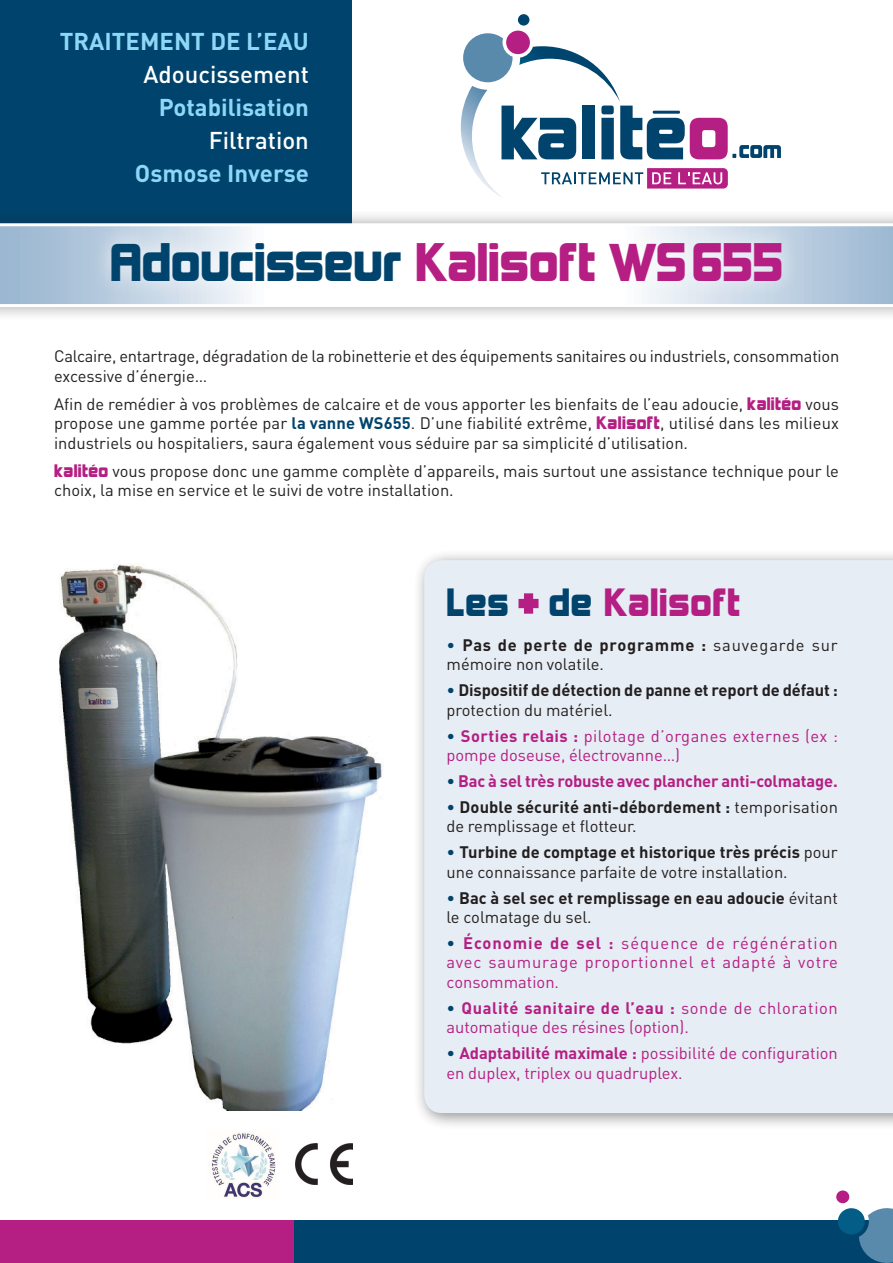
<style>
.page{position:relative;width:893px;height:1263px;background:#fff}
.page>*{position:absolute;margin:0;border:0;box-sizing:border-box;transform-origin:0 0}
.t1{font:49.5px "Kimberley";color:#b51e83}
.t2{font:36px "Kimberley";letter-spacing:.02em;color:#b51e83}
.t3{font:700 24px "DIN";color:#8dd7f7}
.t4{font:500 24px "DIN";color:#fff}
.t5{font:16.5px/19.5px "DIN";color:#231f20}
.t6{font:16.5px/19.5px "DIN";color:#b51e83}
.t7{font:700 16.5px/19.5px "DIN";letter-spacing:-.005em;color:#231f20}
.t8{font:700 16.5px "DIN";letter-spacing:-.01em;color:#b51e83}
.s1{color:#00446d}
.s2{font-family:"Kimberley";color:#b51e83}
.s3{font-weight:700;color:#00446d}
.s4{font-size:57.6px}
.s5{font-weight:700}
.s6{font-weight:400;color:#00446d}
.s7{font-weight:400}
</style>
<div class="page">
<img style="left:60px;top:565px;width:323px;height:546px">
<img style="left:211px;top:1132px;width:65px;height:66px">
<img style="left:295px;top:1144px;width:57px;height:40px">
<div style="left:413px;top:549px;width:480px;height:581px;background:#231f20;opacity:.5"></div>
<div style="left:424px;top:560px;width:469px;height:553px;background:#e6edf4"></div>
<div style="left:0;top:0;width:352px;height:243px;background:#00446d"></div>
<div style="left:506px;top:31px;width:24px;height:23px;background:#b51e83;border-radius:50%"></div>
<div style="left:518px;top:14px;width:11px;height:12px;background:#00446d;border-radius:50%"></div>
<svg style="left:461px;top:33px;width:320px;height:164px"></svg>
<div style="left:0;top:209px;width:893px;height:112px;background:#231f20;opacity:.4"></div>
<svg style="left:0;top:223px;width:893px;height:84px"></svg>
<div style="left:92px;top:223px;width:709px;height:77px;background:#fff;opacity:.75"></div>
<div style="left:290px;top:1220px;width:603px;height:43px;background:#00446d"></div>
<div style="left:0;top:1220px;width:293px;height:43px;background:#b51e83"></div>
<svg style="left:838px;top:1208px;width:55px;height:55px"></svg>
<div style="left:836px;top:1190px;width:13px;height:13px;background:#b51e83;border-radius:50%"></div>
<h3 class="t3" style="left:60px;top:26px;width:251px">TRAITEMENT DE L’EAU</h3>
<h3 class="t4" style="left:144px;top:59px;width:167px">Adoucissement</h3>
<h3 class="t3" style="left:159px;top:92px;width:152px">Potabilisation</h3>
<h3 class="t4" style="left:209px;top:125px;width:102px">Filtration</h3>
<h3 class="t3" style="left:135px;top:158px;width:175px">Osmose Inverse</h3>
<h1 class="t1" style="left:110px;top:234px;width:674px"><span class="s1">Adoucisseur</span> Kalisoft WS655</h1>
<p class="t5" style="left:54px;top:346px;width:787px">Calcaire, entartrage, dégradation de la robinetterie et des équipements sanitaires ou industriels, consommation excessive d’énergie…</p>
<p class="t5" style="left:54px;top:394px;width:786px;text-align:justify">Afin de remédier à vos problèmes de calcaire et de vous apporter les bienfaits de l’eau adoucie, <span class="s2">kalitéo</span> vous propose une gamme portée par <span class="s3">la vanne WS655</span>. D’une fiabilité extrême, <span class="s2">Kalisoft</span>, utilisé dans les milieux industriels ou hospitaliers, saura également vous séduire par sa simplicité d’utilisation.</p>
<p class="t5" style="left:54px;top:461px;width:786px"><span class="s2">kalitéo</span> vous propose donc une gamme complète d’appareils, mais surtout une assistance technique pour le choix, la mise en service et le suivi de votre installation.</p>
<h2 class="t2" style="left:446px;top:582px;width:295px"><span class="s1">Les</span> <span class="s4">+</span> <span class="s1">de</span> Kalisoft</h2>
<p class="t5" style="left:446px;top:635px;width:393px"><span class="s1">•</span> <span class="s5">Pas de perte de programme :</span> sauvegarde sur mémoire non volatile.</p>
<p class="t7" style="left:446px;top:680px;width:393px"><span class="s6">•</span> Dispositif de détection de panne et report de défaut : <span class="s7">protection du matériel.</span></p>
<p class="t6" style="left:446px;top:725px;width:393px"><span class="s1">•</span> <span class="s5">Sorties relais :</span> pilotage d’organes externes (ex : pompe doseuse, électrovanne…)</p>
<p class="t8" style="left:446px;top:770px;width:393px"><span class="s6">•</span> Bac à sel très robuste avec plancher anti-colmatage.</p>
<p class="t5" style="left:446px;top:797px;width:393px"><span class="s1">•</span> <span class="s5">Double sécurité anti-débordement :</span> temporisation de remplissage et flotteur.</p>
<p class="t5" style="left:446px;top:842px;width:393px"><span class="s1">•</span> <span class="s5">Turbine de comptage et historique très précis</span> pour une connaissance parfaite de votre installation.</p>
<p class="t7" style="left:446px;top:887px;width:393px"><span class="s6">•</span> Bac à sel sec et remplissage en eau adoucie <span class="s7">évitant le colmatage du sel.</span></p>
<p class="t6" style="left:446px;top:933px;width:393px;text-align:justify"><span class="s1">•</span> <span class="s5">Économie de sel :</span> séquence de régénération avec saumurage proportionnel et adapté à votre consommation.</p>
<p class="t6" style="left:446px;top:998px;width:393px"><span class="s1">•</span> <span class="s5">Qualité sanitaire de l’eau :</span> sonde de chloration automatique des résines (option).</p>
<p class="t6" style="left:446px;top:1043px;width:393px"><span class="s1">•</span> <span class="s5">Adaptabilité maximale :</span> possibilité de configuration en duplex, triplex ou quadruplex.</p>
</div>
